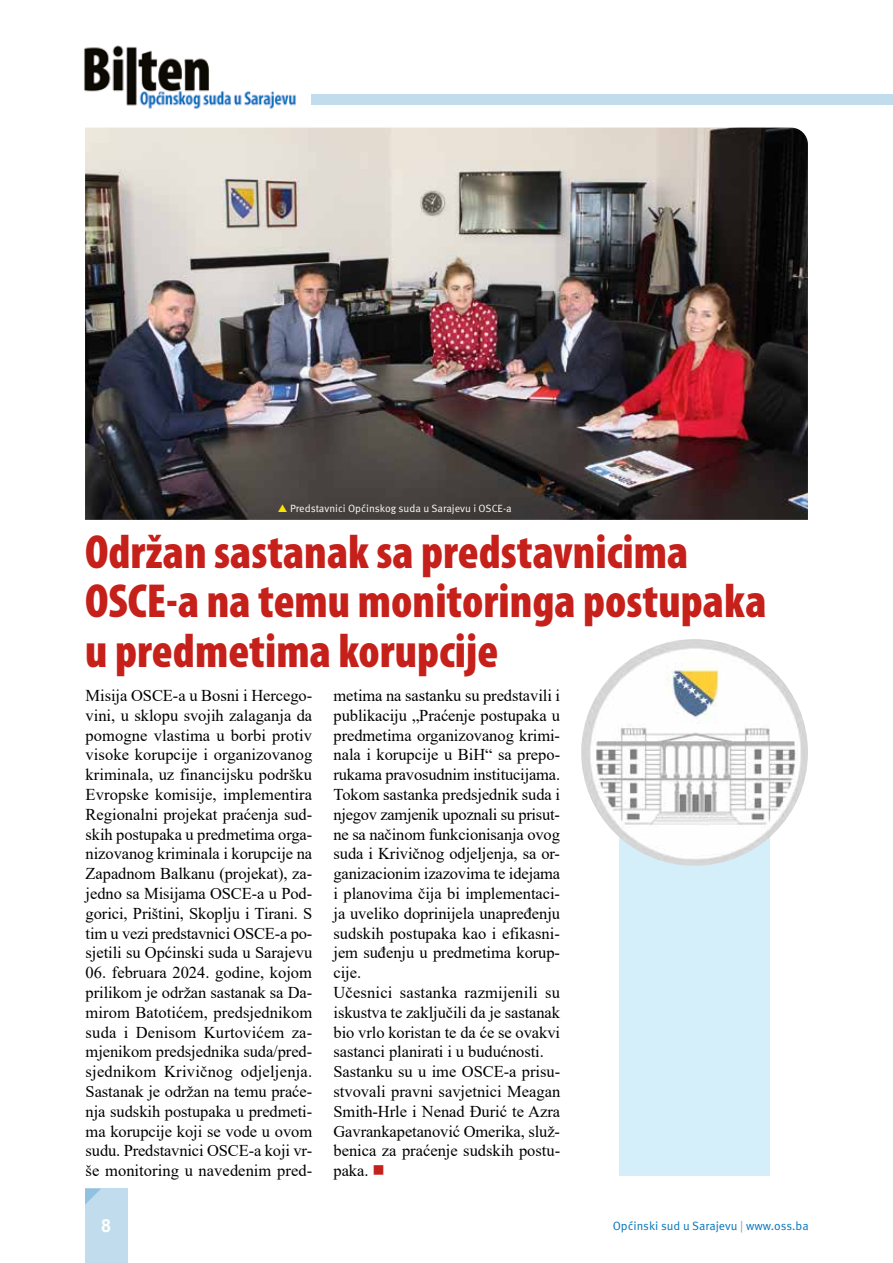
<style>
.page{position:relative;width:893px;height:1263px;background:#fff}
.page>*{position:absolute;margin:0;border:0;box-sizing:border-box;transform-origin:0 0}
.t1{font:900 condensed 48px/49.5px "Myriad Pro";color:#c6201b}
.t2{font:700 18px "Arial";color:#fff}
.t3{font:16.5px/19.8px "Times New Roman";letter-spacing:-.005em;color:#000;text-align:justify}
.t4{font:12px "Meta Pro";color:#0074ba}
.t5{font:10.5px "Meta Pro";color:#fff}
.s1{color:#c6201b}
.s2{color:#969898}
</style>
<div class="page">
<img style="left:84px;top:45px;width:212px;height:64px">
<div style="left:311px;top:94px;width:582px;height:11px;background:#c0dced"></div>
<div style="left:85px;top:1188px;width:43px;height:75px;background:#c0dced"></div>
<svg style="left:85px;top:1188px;width:16px;height:17px"></svg>
<img style="left:85px;top:128px;width:723px;height:392px">
<div style="left:619px;top:689px;width:151px;height:487px;background:#d4eefa"></div>
<img style="left:581px;top:639px;width:227px;height:227px;border-radius:113px">
<svg style="left:278px;top:504px;width:9px;height:8px"></svg>
<p class="t5" style="left:290px;top:502px;width:223px">Predstavnici Općinskog suda u Sarajevu i OSCE-a</p>
<h1 class="t1" style="left:85px;top:527px;width:683px">Održan sastanak sa predstavnicima<br>OSCE-a na temu monitoringa postupaka u predmetima korupcije</h1>
<p class="t3" style="left:86px;top:685px;width:228px">Misija OSCE-a u Bosni i Hercego&shy;vini, u sklopu svojih zalaganja da pomogne vlastima u borbi protiv visoke korupcije i organizovanog kriminala, uz financijsku podršku Evropske komisije, implementira Regionalni projekat praćenja sud&shy;skih postupaka u predmetima orga&shy;nizovanog kriminala i korupcije na Zapadnom Balkanu (projekat), za&shy;jedno sa Misijama OSCE-a u Pod&shy;gorici, Prištini, Skoplju i Tirani. S tim u vezi predstavnici OSCE-a po&shy;sjetili su Općinski suda u Sarajevu</p>
<p class="t3" style="left:86px;top:962px;width:228px">06. februara 2024. godine, kojom prilikom je održan sastanak sa Da&shy;mirom Batotićem, predsjednikom suda i Denisom Kurtovićem za&shy;mjenikom predsjednika suda/pred&shy;sjednikom Krivičnog odjeljenja.<br>Sastanak je održan na temu praće&shy;nja sudskih postupaka u predmeti&shy;ma korupcije koji se vode u ovom sudu. Predstavnici OSCE-a koji vr&shy;še monitoring u navedenim pred-</p>
<p class="t3" style="left:333px;top:685px;width:228px;text-align:left">metima na sastanku su predstavili i publikaciju „Praćenje postupaka u predmetima organizovanog krimi&shy;nala i korupcije u BiH“ sa prepo&shy;rukama pravosudnim institucijama.<br>Tokom sastanka predsjednik suda i njegov zamjenik upoznali su prisut&shy;ne sa načinom funkcionisanja ovog suda i Krivičnog odjeljenja, sa or&shy;ganizacionim izazovima te idejama i planovima čija bi implementaci&shy;ja uveliko doprinijela unapređenju sudskih postupaka kao i efikasni&shy;jem suđenju u predmetima korup&shy;cije.<br>Učesnici sastanka razmijenili su iskustva te zaključili da je sastanak bio vrlo koristan te da će se ovakvi sastanci planirati i u budućnosti.<br>Sastanku su u ime OSCE-a prisu&shy;stvovali pravni savjetnici Meagan<br>Smith-Hrle i Nenad Đurić te Azra<br>Gavrankapetanović Omerika, služ&shy;benica za praćenje sudskih postu&shy;paka. <span class="s1">■</span></p>
<p class="t2" style="left:101px;top:1213px;width:12px">8</p>
<p class="t4" style="left:613px;top:1218px;width:197px">Općinski sud u Sarajevu <span class="s2">|</span> www.oss.ba</p>
</div>
